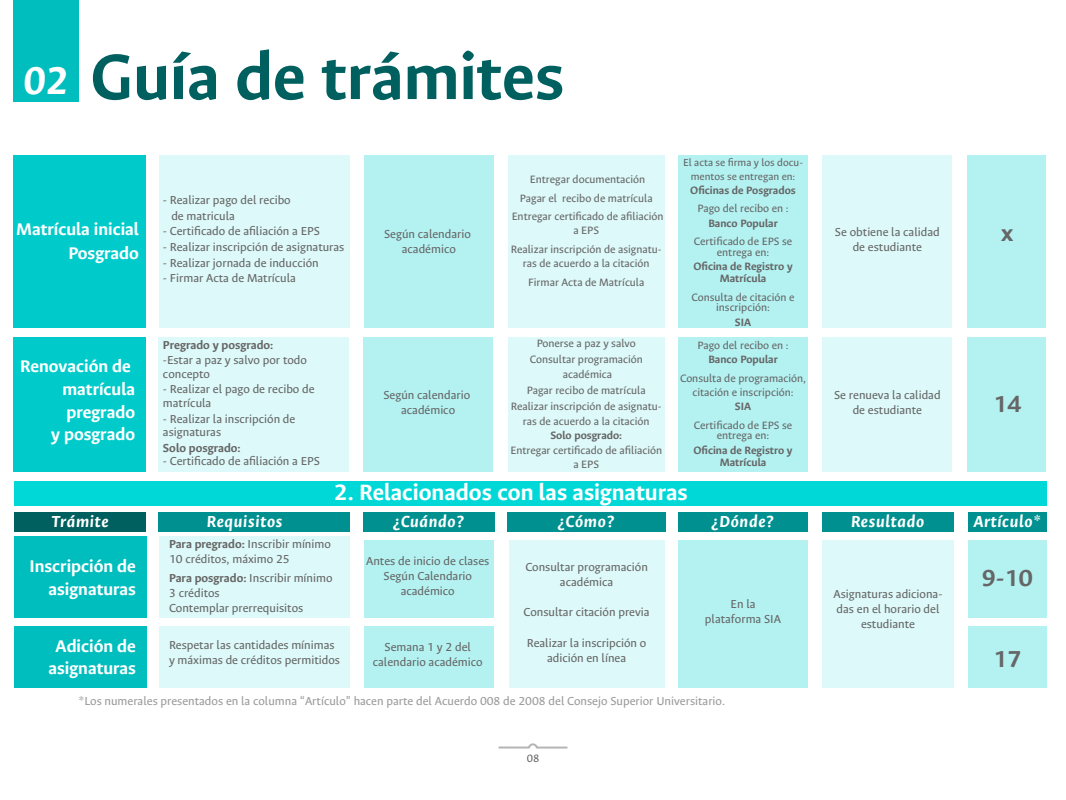
<style>
.page{position:relative;width:1066px;height:800px;background:#fff}
.page>*{position:absolute;margin:0;border:0;box-sizing:border-box;transform-origin:0 0}
.t1{font:700 71.7px "Ancizar Sans";color:#005f5f}
.t2{font:700 26px "Ancizar Sans";color:#666}
.t3{font:700 25px "Ancizar Sans";color:#fff}
.t4{font:700 19px/22.8px "Ancizar Sans";color:#fff;text-align:right}
.t5{font:italic 700 18px "Ancizar Sans";letter-spacing:.04em;color:#fff}
.t6{font:13px/15.2px "Ancizar Sans";color:#666;text-align:center}
.t7{font:13px "Ancizar Sans";color:#9b9b9b}
.t8{font:700 13px "Ancizar Sans";color:#666}
.t9{font:12px/18.4px "Ancizar Sans";color:#666;text-align:center}
.t10{font:700 12px/12.4px "Ancizar Sans";color:#666;text-align:center}
.t11{font:11.5px/13.8px "Ancizar Sans";color:#666;text-align:center}
.s1{font-style:italic;font-size:43.4px;color:#fff}
.s2{font-weight:700}
</style>
<div class="page">
<div style="left:967px;top:155px;width:79px;height:173px;background:#b4f2f2"></div>
<div style="left:13px;top:155px;width:133px;height:173px;background:#00cbca"></div>
<div style="left:363px;top:337px;width:130px;height:135px;background:#b4f2f2"></div>
<div style="left:364px;top:155px;width:130px;height:173px;background:#b4f2f2"></div>
<div style="left:678px;top:155px;width:130px;height:173px;background:#b4f2f2"></div>
<div style="left:678px;top:540px;width:130px;height:148px;background:#b4f2f2"></div>
<div style="left:364px;top:540px;width:130px;height:78px;background:#b4f2f2"></div>
<div style="left:364px;top:626px;width:130px;height:62px;background:#b4f2f2"></div>
<div style="left:968px;top:540px;width:79px;height:78px;background:#b4f2f2"></div>
<div style="left:968px;top:626px;width:79px;height:62px;background:#b4f2f2"></div>
<div style="left:159px;top:155px;width:191px;height:173px;background:#ddf9f9"></div>
<div style="left:508px;top:155px;width:157px;height:173px;background:#ddf9f9"></div>
<div style="left:508px;top:337px;width:157px;height:135px;background:#ddf9f9"></div>
<div style="left:822px;top:155px;width:130px;height:173px;background:#ddf9f9"></div>
<div style="left:967px;top:337px;width:79px;height:135px;background:#b4f2f2"></div>
<div style="left:678px;top:337px;width:130px;height:135px;background:#b4f2f2"></div>
<div style="left:822px;top:337px;width:130px;height:135px;background:#ddf9f9"></div>
<div style="left:158px;top:337px;width:191px;height:135px;background:#ddf9f9"></div>
<div style="left:159px;top:536px;width:191px;height:82px;background:#ddf9f9"></div>
<div style="left:159px;top:626px;width:191px;height:62px;background:#ddf9f9"></div>
<div style="left:509px;top:540px;width:156px;height:148px;background:#ddf9f9"></div>
<div style="left:822px;top:540px;width:132px;height:148px;background:#ddf9f9"></div>
<div style="left:158px;top:512px;width:192px;height:20px;background:#00908f"></div>
<div style="left:363px;top:512px;width:132px;height:20px;background:#00908f"></div>
<div style="left:507px;top:512px;width:159px;height:20px;background:#00908f"></div>
<div style="left:678px;top:512px;width:130px;height:20px;background:#00908f"></div>
<div style="left:822px;top:512px;width:132px;height:20px;background:#00908f"></div>
<div style="left:968px;top:512px;width:79px;height:20px;background:#00908f"></div>
<div style="left:13px;top:337px;width:133px;height:135px;background:#00cbca"></div>
<div style="left:13px;top:0;width:65px;height:102px;background:#00bebd"></div>
<div style="left:14px;top:481px;width:1033px;height:25px;background:#00d8d8"></div>
<div style="left:14px;top:536px;width:133px;height:82px;background:#00bebd"></div>
<div style="left:14px;top:626px;width:133px;height:62px;background:#00bebd"></div>
<div style="left:14px;top:512px;width:132px;height:20px;background:#005f5f"></div>
<svg style="left:498px;top:743px;width:70px;height:6px"></svg>
<h1 class="t1" style="left:24px;top:37px;width:542px"><span class="s1">02</span> Guía de trámites</h1>
<h3 class="t4" style="left:16px;top:218px;width:124px;line-height:23.4px">Matrícula inicial<br>Posgrado</h3>
<h3 class="t4" style="left:20px;top:355px;width:117px">Renovación de matrícula pregrado<br>y posgrado</h3>
<p class="t6" style="left:171px;top:192px;width:121px;line-height:15.6px;text-align:left;text-indent:-8px">- Realizar pago del recibo de matricula</p>
<p class="t6" style="left:163px;top:224px;width:159px">- Certificado de afiliación a EPS</p>
<p class="t6" style="left:163px;top:239px;width:183px">- Realizar inscripción de asignaturas</p>
<p class="t6" style="left:163px;top:255px;width:157px">- Realizar jornada de inducción</p>
<p class="t6" style="left:163px;top:271px;width:135px">- Firmar Acta de Matrícula</p>
<p class="t8" style="left:163px;top:337px;width:112px">Pregrado y posgrado:</p>
<p class="t6" style="left:163px;top:353px;width:146px;line-height:13.6px;text-align:left">-Estar a paz y salvo por todo concepto</p>
<p class="t6" style="left:163px;top:383px;width:153px;line-height:13.6px;text-align:left">- Realizar el pago de recibo de matrícula</p>
<p class="t6" style="left:163px;top:412px;width:134px;line-height:13.6px;text-align:left">- Realizar la inscripción de asignaturas</p>
<p class="t8" style="left:163px;top:441px;width:79px">Solo posgrado:</p>
<p class="t6" style="left:163px;top:454px;width:159px">- Certificado de afiliación a EPS</p>
<p class="t6" style="left:384px;top:226px;width:88px">Según calendario académico</p>
<p class="t6" style="left:383px;top:387px;width:88px">Según calendario académico</p>
<p class="t9" style="left:512px;top:170px;width:153px">Entregar documentación<br>Pagar el recibo de matrícula<br>Entregar certificado de afiliación</p>
<p class="t9" style="left:511px;top:222px;width:152px">a EPS<br>Realizar inscripción de asignatu-</p>
<p class="t9" style="left:523px;top:254px;width:128px">ras de acuerdo a la citación<br>Firmar Acta de Matrícula</p>
<p class="t9" style="left:530px;top:335px;width:115px;line-height:16.4px">Ponerse a paz y salvo<br>Consultar programación</p>
<p class="t9" style="left:511px;top:366px;width:152px;line-height:16.4px">académica<br>Pagar recibo de matrícula<br>Realizar inscripción de asignatu-</p>
<p class="t9" style="left:523px;top:412px;width:128px">ras de acuerdo a la citación</p>
<p class="t10" style="left:550px;top:429px;width:73px">Solo posgrado:</p>
<p class="t9" style="left:510px;top:443px;width:153px;line-height:14.4px">Entregar certificado de afiliación a EPS</p>
<p class="t11" style="left:683px;top:155px;width:122px">El acta se firma y los docu&shy;mentos se entregan en:</p>
<p class="t10" style="left:690px;top:184px;width:107px">Oficinas de Posgrados</p>
<p class="t9" style="left:698px;top:200px;width:93px">Pago del recibo en :</p>
<p class="t10" style="left:708px;top:217px;width:71px">Banco Popular</p>
<p class="t9" style="left:694px;top:236px;width:100px;line-height:10.4px">Certificado de EPS se entrega en:</p>
<p class="t10" style="left:693px;top:260px;width:101px">Oficina de Registro y<br>Matrícula</p>
<p class="t9" style="left:692px;top:292px;width:105px;line-height:10.4px">Consulta de citación e inscripción:</p>
<p class="t10" style="left:735px;top:316px;width:18px">SIA</p>
<p class="t9" style="left:698px;top:336px;width:93px">Pago del recibo en :</p>
<p class="t10" style="left:708px;top:353px;width:71px">Banco Popular</p>
<p class="t9" style="left:680px;top:371px;width:128px;line-height:14.4px">Consulta de programación, citación e inscripción:</p>
<p class="t10" style="left:735px;top:401px;width:18px">SIA</p>
<p class="t9" style="left:694px;top:420px;width:100px;line-height:10.4px">Certificado de EPS se entrega en:</p>
<p class="t10" style="left:693px;top:444px;width:101px">Oficina de Registro y<br>Matrícula</p>
<h3 class="t3" style="left:334px;top:479px;width:355px">2. Relacionados con las asignaturas</h3>
<p class="t6" style="left:835px;top:224px;width:106px">Se obtiene la calidad de estudiante</p>
<p class="t6" style="left:834px;top:387px;width:108px">Se renueva la calidad de estudiante</p>
<h2 class="t2" style="left:1001px;top:219px;width:14px">x</h2>
<h2 class="t2" style="left:993px;top:390px;width:30px">14</h2>
<h3 class="t5" style="left:51px;top:511px;width:59px">Trámite</h3>
<h3 class="t5" style="left:207px;top:511px;width:77px">Requisitos</h3>
<h3 class="t5" style="left:394px;top:511px;width:72px">¿Cuándo?</h3>
<h3 class="t5" style="left:558px;top:511px;width:58px">¿Cómo?</h3>
<h3 class="t5" style="left:712px;top:511px;width:64px">¿Dónde?</h3>
<h3 class="t5" style="left:851px;top:511px;width:75px">Resultado</h3>
<h3 class="t5" style="left:974px;top:511px;width:69px">Artículo*</h3>
<h3 class="t4" style="left:30px;top:555px;width:108px">Inscripción de asignaturas</h3>
<h3 class="t4" style="left:49px;top:634px;width:89px;text-align:center">Adición de asignaturas</h3>
<p class="t6" style="left:373px;top:640px;width:111px">Semana 1 y 2 del calendario académico</p>
<p class="t6" style="left:169px;top:536px;width:163px;text-align:left"><span class="s2">Para pregrado:</span> Inscribir mínimo<br>10 créditos, máximo 25</p>
<p class="t6" style="left:169px;top:570px;width:165px;text-align:left"><span class="s2">Para posgrado:</span> Inscribir mínimo<br>3 créditos<br>Contemplar prerrequisitos</p>
<p class="t6" style="left:169px;top:637px;width:173px;text-align:left">Respetar las cantidades mínimas y máximas de créditos permitidos</p>
<p class="t6" style="left:366px;top:553px;width:125px">Antes de inicio de clases<br>Según Calendario académico</p>
<p class="t6" style="left:525px;top:559px;width:124px">Consultar programación académica</p>
<p class="t6" style="left:524px;top:605px;width:128px">Consultar citación previa</p>
<p class="t6" style="left:527px;top:635px;width:121px">Realizar la inscripción o adición en línea</p>
<h2 class="t2" style="left:982px;top:563px;width:52px">9-10</h2>
<p class="t6" style="left:705px;top:596px;width:78px">En la plataforma SIA</p>
<p class="t6" style="left:834px;top:586px;width:111px">Asignaturas adiciona&shy;das en el horario del estudiante</p>
<h2 class="t2" style="left:993px;top:645px;width:30px">17</h2>
<p class="t7" style="left:79px;top:694px;width:648px">*Los numerales presentados en la columna “Artículo” hacen parte del Acuerdo 008 de 2008 del Consejo Superior Universitario.</p>
<p class="t9" style="left:527px;top:749px;width:14px">08</p>
</div>
